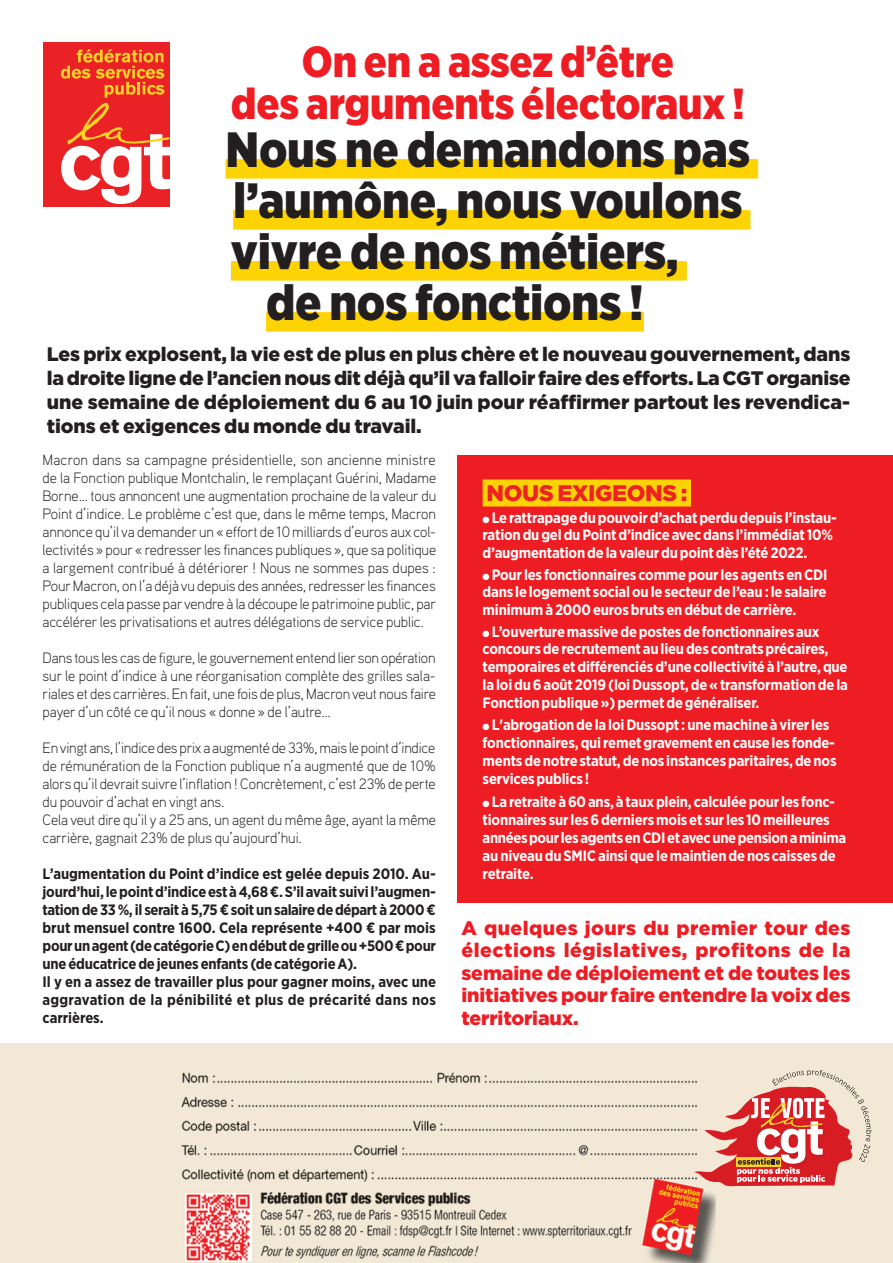
<style>
.page{position:relative;width:893px;height:1263px;background:#fff}
.page>*{position:absolute;margin:0;border:0;box-sizing:border-box;transform-origin:0 0}
.t1{font:900 49.5px "Gotham Narrow";letter-spacing:-.005em;color:#231f20}
.t2{font:900 43.5px/42px "Gotham Narrow";letter-spacing:-.005em;color:#ee1d23;text-align:center}
.t3{font:900 22.5px "Gotham";letter-spacing:-.015em;color:#ee2123}
.t4{font:900 19.5px/24px "Gotham";letter-spacing:-.005em;color:#231f20;text-align:justify}
.t5{font:900 19.5px/22.5px "Gotham";letter-spacing:-.005em;color:#ee1d23;text-align:justify}
.t6{font:300 15px/18px "Aaux Pro";letter-spacing:-.005em;color:#231f20;text-align:justify}
.t7{font:700 15px/18px "Gotham Narrow";letter-spacing:-.015em;color:#fff}
.t8{font:700 15px/18px "Gotham Narrow";letter-spacing:-.015em;color:#231f20}
</style>
<div class="page">
<div style="left:457px;top:455px;width:436px;height:447px;background:#ee1d23"></div>
<div style="left:43px;top:43px;width:127px;height:164px;background:#ea2125"></div>
<svg style="left:61px;top:49px;width:109px;height:155px"></svg>
<div style="left:226px;top:159px;width:532px;height:20px;background:#fed304"></div>
<div style="left:233px;top:210px;width:517px;height:20px;background:#fed304"></div>
<div style="left:231px;top:261px;width:456px;height:20px;background:#fed304"></div>
<div style="left:266px;top:312px;width:378px;height:20px;background:#fed304"></div>
<div style="left:483px;top:479px;width:208px;height:27px;background:#fed304"></div>
<img style="left:0;top:1044px;width:893px;height:219px">
<svg style="left:694px;top:1070px;width:178px;height:116px;background:#e69c91"></svg>
<h2 class="t2" style="left:231px;top:41px;width:516px">On en a assez d’être<br>des arguments électoraux !</h2>
<h1 class="t1" style="left:226px;top:117px;width:526px">Nous ne demandons pas</h1>
<h1 class="t1" style="left:233px;top:168px;width:511px">l’aumône, nous voulons</h1>
<h1 class="t1" style="left:231px;top:219px;width:449px">vivre de nos métiers,</h1>
<h1 class="t1" style="left:266px;top:270px;width:379px">de nos fonctions !</h1>
<p class="t4" style="left:47px;top:342px;width:805px">Les prix explosent, la vie est de plus en plus chère et le nouveau gouvernement, dans la droite ligne de l’ancien nous dit déjà qu’il va falloir faire des efforts. La CGT organise une semaine de déploiement du 6 au 10 juin pour réaffirmer partout les revendica&shy;tions et exigences du monde du travail.</p>
<p class="t6" style="left:43px;top:450px;width:395px">Macron dans sa campagne présidentielle, son ancienne ministre de la Fonction publique Montchalin, le remplaçant Guérini, Madame Borne… tous annoncent une augmentation prochaine de la valeur du Point d’indice. Le problème c’est que, dans le même temps, Macron annonce qu’il va demander un « effort de 10 milliards d’euros aux col&shy;lectivités » pour « redresser les finances publiques », que sa politique a largement contribué à détériorer ! Nous ne sommes pas dupes :<br>Pour Macron, on l’a déjà vu depuis des années, redresser les finances publiques cela passe par vendre à la découpe le patrimoine public, par accélérer les privatisations et autres délégations de service public.</p>
<p class="t6" style="left:43px;top:648px;width:395px">Dans tous les cas de figure, le gouvernement entend lier son opération sur le point d’indice à une réorganisation complète des grilles sala&shy;riales et des carrières. En fait, une fois de plus, Macron veut nous faire payer d’un côté ce qu’il nous « donne » de l’autre…</p>
<p class="t6" style="left:43px;top:738px;width:395px;text-align:left">En vingt ans, l’indice des prix a augmenté de 33%, mais le point d’indice de rémunération de la Fonction publique n’a augmenté que de 10% alors qu’il devrait suivre l’inflation ! Concrètement, c’est 23% de perte du pouvoir d’achat en vingt ans.<br>Cela veut dire qu’il y a 25 ans, un agent du même âge, ayant la même carrière, gagnait 23% de plus qu’aujourd’hui.</p>
<p class="t8" style="left:43px;top:864px;width:395px">L’augmentation du Point d’indice est gelée depuis 2010. Au&shy;jourd’hui, le point d’indice est à 4,68 €. S’il avait suivi l’augmen&shy;tation de 33 %, il serait à 5,75 € soit un salaire de départ à 2000 € brut mensuel contre 1600. Cela représente +400 € par mois pour un agent (de catégorie C) en début de grille ou +500 € pour une éducatrice de jeunes enfants (de catégorie A).<br>Il y en a assez de travailler plus pour gagner moins, avec une aggravation de la pénibilité et plus de précarité dans nos carrières.</p>
<h3 class="t3" style="left:487px;top:477px;width:202px">NOUS EXIGEONS :</h3>
<p class="t7" style="left:483px;top:509px;width:356px;line-height:16.5px">● Le rattrapage du pouvoir d’achat perdu depuis l’instau&shy;ration du gel du Point d’indice avec dans l’immédiat 10%</p>
<p class="t7" style="left:483px;top:543px;width:326px">d’augmentation de la valeur du point dès l’été 2022.</p>
<p class="t7" style="left:483px;top:566px;width:346px;line-height:16.5px">● Pour les fonctionnaires comme pour les agents en CDI dans le logement social ou le secteur de l’eau : le salaire</p>
<p class="t7" style="left:483px;top:600px;width:315px">minimum à 2000 euros bruts en début de carrière.</p>
<p class="t7" style="left:483px;top:623px;width:347px;line-height:16.5px">● L’ouverture massive de postes de fonctionnaires aux concours de recrutement au lieu des contrats précaires,</p>
<p class="t7" style="left:483px;top:657px;width:367px;text-align:justify">temporaires et différenciés d’une collectivité à l’autre, que la loi du 6 août 2019 (loi Dussopt, de « transformation de la Fonction publique ») permet de généraliser.</p>
<p class="t7" style="left:483px;top:716px;width:355px">● L'abrogation de la loi Dussopt : une machine à virer les fonctionnaires, qui remet gravement en cause les fonde&shy;ments de notre statut, de nos instances paritaires, de nos services publics !</p>
<p class="t7" style="left:483px;top:792px;width:365px">● La retraite à 60 ans, à taux plein, calculée pour les fonc&shy;tionnaires sur les 6 derniers mois et sur les 10 meilleures années pour les agents en CDI et avec une pension a minima au niveau du SMIC ainsi que le maintien de nos caisses de retraite.</p>
<h3 class="t5" style="left:461px;top:916px;width:391px">A quelques jours du premier tour des élections législatives, profitons de la semaine de déploiement et de toutes les initiatives pour faire entendre la voix des territoriaux.</h3>
</div>
